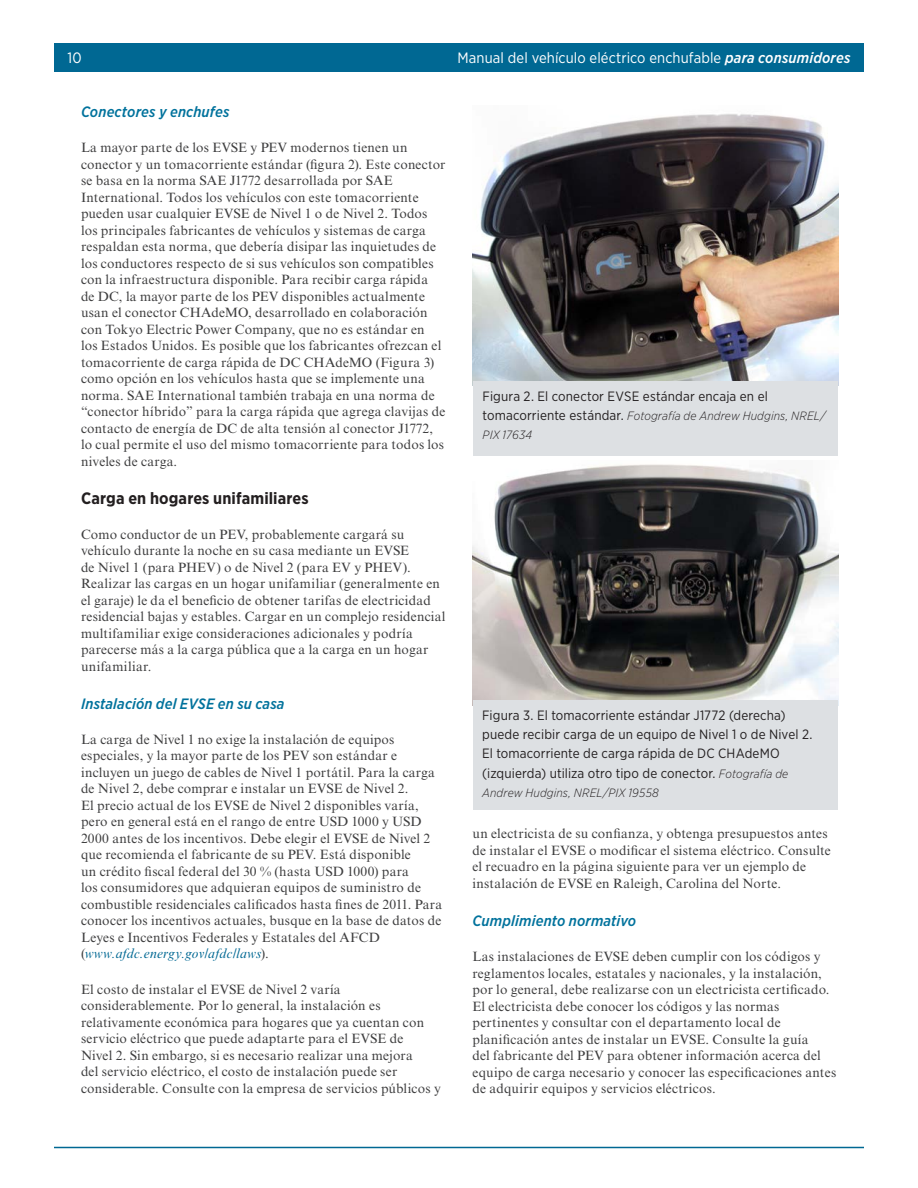
<style>
.page{position:relative;width:918px;height:1188px;background:#fff}
.page>*{position:absolute;margin:0;border:0;box-sizing:border-box;transform-origin:0 0}
.Subheads{font:700 16.5px "Gotham Narrow";letter-spacing:.01em;color:#231f20}
.Level_3_heads{font:italic 500 15px "Gotham Narrow";letter-spacing:.01em;color:#00729c}
.t1{font:15px "Gotham Narrow";letter-spacing:.005em;color:#fff}
.Base_Text{font:13.5px/16.5px "Times New Roman MT Std";letter-spacing:.015em;color:#3e3e3f}
.t2{font:13.5px/19.2px "Gotham Narrow";letter-spacing:.01em;color:#231f20}
.t3{font:italic 300 12px/19.2px "Gotham Narrow";letter-spacing:.01em;color:#231f20}
.s1{font-weight:500;font-style:italic}
.s2{font-style:italic;color:#006893}
.s3{font-weight:400;font-style:normal;font-size:13.5px}
.s4{font-weight:300;font-style:italic;font-size:12px}
</style>
<div class="page">
<div style="left:54px;top:44px;width:810px;height:28px;background:#006893"></div>
<hr style="left:54px;top:1147px;width:810px;height:1px;background:#006893">
<img style="left:472px;top:114px;width:366px;height:272px">
<div style="left:474px;top:381px;width:364px;height:75px;background:#dde0e3"></div>
<img style="left:472px;top:464px;width:366px;height:241px">
<div style="left:473px;top:700px;width:364px;height:110px;background:#dde0e3"></div>
<p class="t1" style="left:68px;top:48px;width:16px">10</p>
<p class="t1" style="left:458px;top:48px;width:394px">Manual del vehículo eléctrico enchufable <span class="s1">para consumidores</span></p>
<p class="Level_3_heads" style="left:81px;top:102px;width:150px">Conectores y enchufes</p>
<p class="Base_Text" style="left:81px;top:139px;width:366px">La mayor parte de los EVSE y PEV modernos tienen un conector y un tomacorriente estándar (figura 2). Este conector se basa en la norma SAE J1772 desarrollada por SAE International. Todos los vehículos con este tomacorriente pueden usar cualquier EVSE de Nivel 1 o de Nivel 2. Todos los principales fabricantes de vehículos y sistemas de carga respaldan esta norma, que debería disipar las inquietudes de los conductores respecto de si sus vehículos son compatibles con la infraestructura disponible. Para recibir carga rápida<br>de DC, la mayor parte de los PEV disponibles actualmente usan el conector CHAdeMO, desarrollado en colaboración con Tokyo Electric Power Company, que no es estándar en<br>los Estados Unidos. Es posible que los fabricantes ofrezcan el tomacorriente de carga rápida de DC CHAdeMO (Figura 3) como opción en los vehículos hasta que se implemente una norma. SAE International también trabaja en una norma de “conector híbrido” para la carga rápida que agrega clavijas de contacto de energía de DC de alta tensión al conector J1772, lo cual permite el uso del mismo tomacorriente para todos los niveles de carga.</p>
<p class="Subheads" style="left:81px;top:487px;width:229px">Carga en hogares unifamiliares</p>
<p class="Base_Text" style="left:81px;top:526px;width:366px">Como conductor de un PEV, probablemente cargará su vehículo durante la noche en su casa mediante un EVSE<br>de Nivel 1 (para PHEV) o de Nivel 2 (para EV y PHEV).<br>Realizar las cargas en un hogar unifamiliar (generalmente en el garaje) le da el beneficio de obtener tarifas de electricidad residencial bajas y estables. Cargar en un complejo residencial multifamiliar exige consideraciones adicionales y podría parecerse más a la carga pública que a la carga en un hogar unifamiliar.</p>
<p class="Level_3_heads" style="left:81px;top:694px;width:205px">Instalación del EVSE en su casa</p>
<p class="Base_Text" style="left:81px;top:731px;width:363px">La carga de Nivel 1 no exige la instalación de equipos especiales, y la mayor parte de los PEV son estándar e incluyen un juego de cables de Nivel 1 portátil. Para la carga de Nivel 2, debe comprar e instalar un EVSE de Nivel 2.<br>El precio actual de los EVSE de Nivel 2 disponibles varía, pero en general está en el rango de entre USD 1000 y USD 2000 antes de los incentivos. Debe elegir el EVSE de Nivel 2 que recomienda el fabricante de su PEV. Está disponible<br>un crédito fiscal federal del 30 % (hasta USD 1000) para<br>los consumidores que adquieran equipos de suministro de combustible residenciales calificados hasta fines de 2011. Para conocer los incentivos actuales, busque en la base de datos de Leyes e Incentivos Federales y Estatales del AFCD (<span class="s2">www.afdc.energy.gov/afdc/laws</span>).</p>
<p class="Base_Text" style="left:81px;top:981px;width:361px">El costo de instalar el EVSE de Nivel 2 varía considerablemente. Por lo general, la instalación es relativamente económica para hogares que ya cuentan con servicio eléctrico que puede adaptarte para el EVSE de<br>Nivel 2. Sin embargo, si es necesario realizar una mejora<br>del servicio eléctrico, el costo de instalación puede ser considerable. Consulte con la empresa de servicios públicos y</p>
<p class="t2" style="left:483px;top:386px;width:287px">Figura 2. El conector EVSE estándar encaja en el</p>
<p class="t3" style="left:483px;top:406px;width:345px"><span class="s3">tomacorriente estándar.</span> Fotografía de Andrew Hudgins, NREL/<br>PIX 17634</p>
<p class="t2" style="left:482px;top:706px;width:332px">Figura 3. El tomacorriente estándar J1772 (derecha) puede recibir carga de un equipo de Nivel 1 o de Nivel 2.<br>El tomacorriente de carga rápida de DC CHAdeMO (izquierda) utiliza otro tipo de conector. <span class="s4">Fotografía de</span></p>
<p class="t3" style="left:482px;top:783px;width:178px">Andrew Hudgins, NREL/PIX 19558</p>
<p class="Base_Text" style="left:472px;top:826px;width:360px">un electricista de su confianza, y obtenga presupuestos antes de instalar el EVSE o modificar el sistema eléctrico. Consulte el recuadro en la página siguiente para ver un ejemplo de instalación de EVSE en Raleigh, Carolina del Norte.</p>
<p class="Level_3_heads" style="left:472px;top:911px;width:165px">Cumplimiento normativo</p>
<p class="Base_Text" style="left:472px;top:948px;width:365px">Las instalaciones de EVSE deben cumplir con los códigos y reglamentos locales, estatales y nacionales, y la instalación, por lo general, debe realizarse con un electricista certificado.<br>El electricista debe conocer los códigos y las normas pertinentes y consultar con el departamento local de planificación antes de instalar un EVSE. Consulte la guía<br>del fabricante del PEV para obtener información acerca del equipo de carga necesario y conocer las especificaciones antes de adquirir equipos y servicios eléctricos.</p>
</div>
